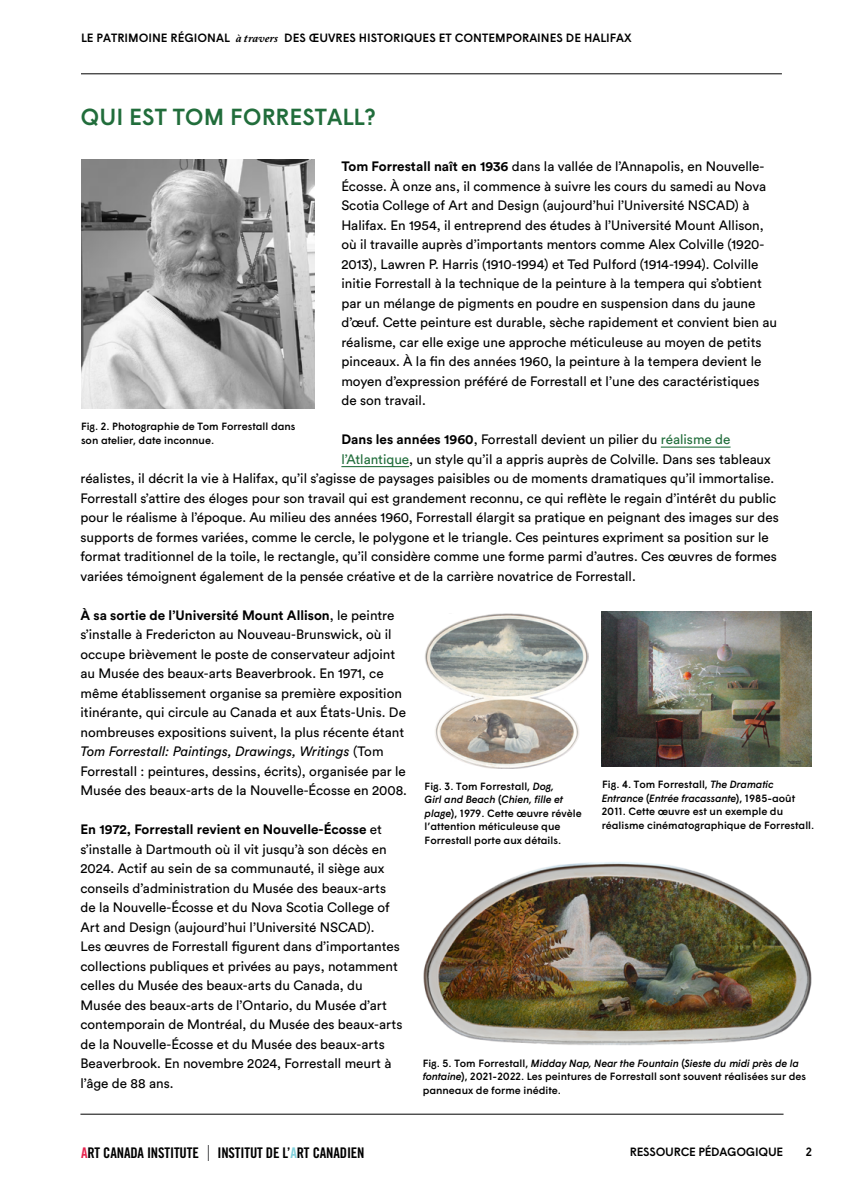
<style>
.page{position:relative;width:864px;height:1188px;background:#fff}
.page>*{position:absolute;margin:0;border:0;box-sizing:border-box;transform-origin:0 0}
.Heading{font:500 23.25px "Wigrum";color:#216d3b}
.t1{font:14.7px "Trade Gothic Bold Cond Twenty";letter-spacing:-.01em;color:#000}
.Body{font:13.5px/19.5px "Circular Std";color:#000}
.t2{font:500 12px "Wigrum";color:#000}
.t3{font:500 12px "Wigrum";letter-spacing:-.02em;color:#000}
.t4{font:500 10.5px/13.5px "Wigrum";color:#000}
.s1{font-family:"Adobe Caslon Pro";font-weight:700;font-style:italic}
.s2{font-weight:700}
.s3{color:#216d3b}
.s4{font-style:italic}
.s5{color:#e6244e}
.s6{color:#80d0da}
</style>
<div class="page">
<hr style="left:661px;top:447px;width:70px;height:1px;background:#216d3b">
<hr style="left:341px;top:466px;width:68px;height:1px;background:#216d3b">
<img style="left:81px;top:160px;width:233px;height:249px">
<img style="left:602px;top:612px;width:210px;height:155px">
<img style="left:425px;top:614px;width:164px;height:155px">
<img style="left:423px;top:862px;width:389px;height:183px">
<hr style="left:81px;top:73px;width:701px;height:1px;background:#000">
<hr style="left:80px;top:1114px;width:704px;height:1px;background:#000">
<svg style="left:208px;top:1145px;width:1px;height:15px"></svg>
<p class="t2" style="left:81px;top:28px;width:552px">LE PATRIMOINE RÉGIONAL <span class="s1">à travers</span> DES ŒUVRES HISTORIQUES ET CONTEMPORAINES DE HALIFAX</p>
<p class="Heading" style="left:80px;top:99px;width:296px">QUI EST TOM FORRESTALL?</p>
<p class="Body" style="left:341px;top:157px;width:437px"><span class="s2">Tom Forrestall naît en 1936</span> dans la vallée de l’Annapolis, en Nouvelle-Écosse. À onze ans, il commence à suivre les cours du samedi au Nova Scotia College of Art and Design (aujourd’hui l’Université NSCAD) à Halifax. En 1954, il entreprend des études à l’Université Mount Allison, où il travaille auprès d’importants mentors comme Alex Colville (1920- 2013), Lawren P. Harris (1910-1994) et Ted Pulford (1914-1994). Colville initie Forrestall à la technique de la peinture à la tempera qui s’obtient par un mélange de pigments en poudre en suspension dans du jaune d’œuf. Cette peinture est durable, sèche rapidement et convient bien au réalisme, car elle exige une approche méticuleuse au moyen de petits pinceaux. À la fin des années 1960, la peinture à la tempera devient le moyen d’expression préféré de Forrestall et l’une des caractéristiques de son travail.</p>
<p class="Body" style="left:341px;top:430px;width:391px"><span class="s2">Dans les années 1960</span>, Forrestall devient un pilier du <span class="s3">réalisme de</span></p>
<p class="Body" style="left:341px;top:449px;width:431px"><span class="s3">l’Atlantique</span>, un style qu’il a appris auprès de Colville. Dans ses tableaux</p>
<p class="Body" style="left:80px;top:469px;width:695px">réalistes, il décrit la vie à Halifax, qu’il s’agisse de paysages paisibles ou de moments dramatiques qu’il immortalise.</p>
<p class="Body" style="left:80px;top:488px;width:697px">Forrestall s’attire des éloges pour son travail qui est grandement reconnu, ce qui reflète le regain d’intérêt du public</p>
<p class="Body" style="left:80px;top:508px;width:700px">pour le réalisme à l’époque. Au milieu des années 1960, Forrestall élargit sa pratique en peignant des images sur des</p>
<p class="Body" style="left:80px;top:527px;width:690px">supports de formes variées, comme le cercle, le polygone et le triangle. Ces peintures expriment sa position sur le</p>
<p class="Body" style="left:80px;top:547px;width:698px">format traditionnel de la toile, le rectangle, qu’il considère comme une forme parmi d’autres. Ces œuvres de formes</p>
<p class="Body" style="left:80px;top:566px;width:557px">variées témoignent également de la pensée créative et de la carrière novatrice de Forrestall.</p>
<p class="Body" style="left:80px;top:605px;width:328px"><span class="s2">À sa sortie de l’Université Mount Allison</span>, le peintre s’installe à Fredericton au Nouveau-Brunswick, où il occupe brièvement le poste de conservateur adjoint au Musée des beaux-arts Beaverbrook. En 1971, ce même établissement organise sa première exposition itinérante, qui circule au Canada et aux États-Unis. De nombreuses expositions suivent, la plus récente étant <span class="s4">Tom Forrestall: Paintings, Drawings, Writings</span> (Tom Forrestall : peintures, dessins, écrits), organisée par le Musée des beaux-arts de la Nouvelle-Écosse en 2008.</p>
<p class="Body" style="left:80px;top:820px;width:324px"><span class="s2">En 1972, Forrestall revient en Nouvelle-Écosse</span> et s’installe à Dartmouth où il vit jusqu’à son décès en 2024. Actif au sein de sa communauté, il siège aux conseils d’administration du Musée des beaux-arts de la Nouvelle-Écosse et du Nova Scotia College of Art and Design (aujourd’hui l’Université NSCAD).<br>Les œuvres de Forrestall figurent dans d’importantes collections publiques et privées au pays, notamment celles du Musée des beaux-arts du Canada, du Musée des beaux-arts de l’Ontario, du Musée d’art contemporain de Montréal, du Musée des beaux-arts de la Nouvelle-Écosse et du Musée des beaux-arts Beaverbrook. En novembre 2024, Forrestall meurt à l’âge de 88 ans.</p>
<p class="t4" style="left:81px;top:419px;width:216px">Fig. 2. Photographie de Tom Forrestall dans son atelier, date inconnue.</p>
<p class="t4" style="left:602px;top:777px;width:214px">Fig. 4. Tom Forrestall, <span class="s4">The Dramatic Entrance</span> (<span class="s4">Entrée fracassante</span>), 1985-août 2011. Cette œuvre est un exemple du réalisme cinématographique de Forrestall.</p>
<p class="t4" style="left:425px;top:779px;width:159px">Fig. 3. Tom Forrestall, <span class="s4">Dog,<br>Girl and Beach</span> (<span class="s4">Chien, fille et plage</span>), 1979. Cette œuvre révèle l’attention méticuleuse que<br>Forrestall porte aux détails.</p>
<p class="t4" style="left:423px;top:1055px;width:385px">Fig. 5. Tom Forrestall, <span class="s4">Midday Nap, Near the Fountain</span> (<span class="s4">Sieste du midi près de la fontaine</span>), 2021-2022. Les peintures de Forrestall sont souvent réalisées sur des panneaux de forme inédite.</p>
<p class="t1" style="left:81px;top:1144px;width:119px"><span class="s5">A</span>RT CANADA INSTITUTE</p>
<p class="t1" style="left:217px;top:1144px;width:149px">INSTITUT DE L’<span class="s6">A</span>RT CANADIEN</p>
<p class="t3" style="left:630px;top:1143px;width:155px">RESSOURCE PÉDAGOGIQUE</p>
<p class="t2" style="left:806px;top:1143px;width:8px">2</p>
</div>
